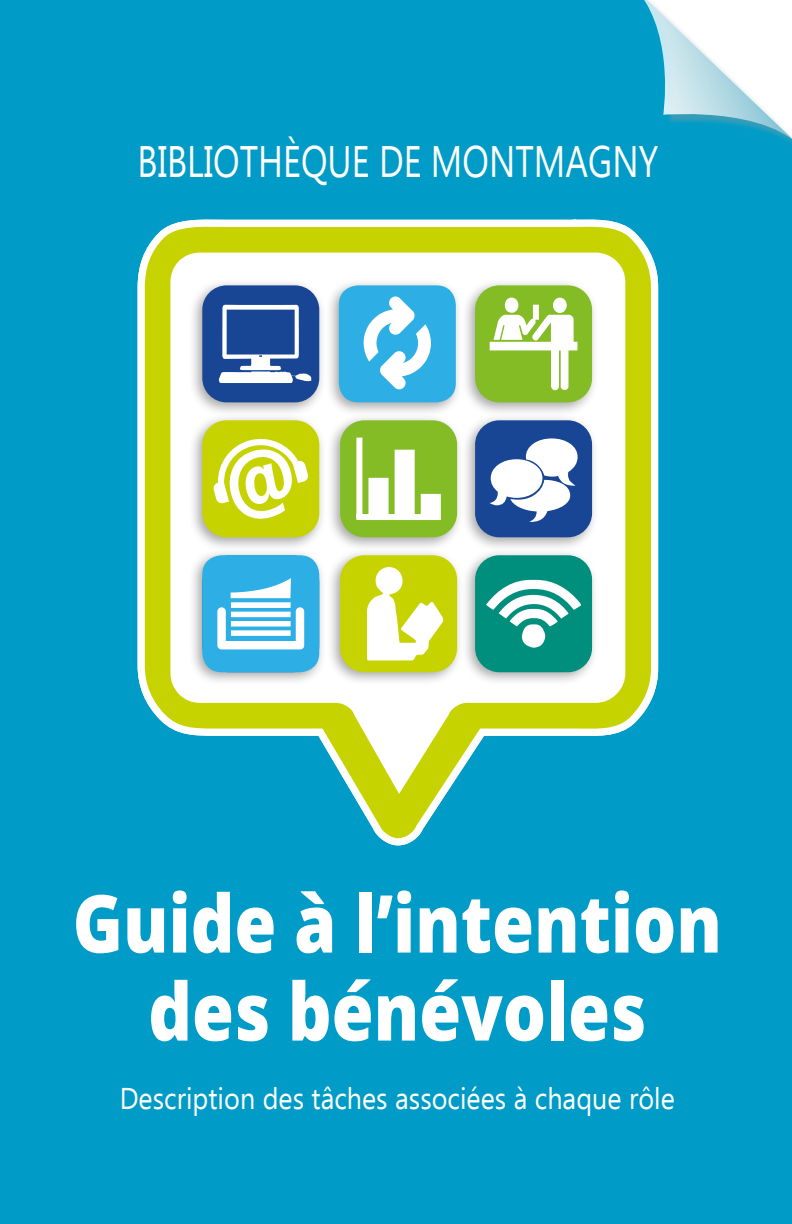
<style>
.page{position:relative;width:792px;height:1224px;background:#009cc7}
.page>*{position:absolute;margin:0;border:0;box-sizing:border-box;transform-origin:0 0}
.t1{font:800 80px/88px "Open Sans";color:#fff;text-align:center;scale:.85 1}
.t2{font:44px "Ebrima";color:#fff;scale:.8 1}
.t3{font:30px "Ebrima";color:#fff;scale:.9 1}
</style>
<div class="page">
<div style="left:617px;top:0;width:175px;height:178px;background:#009cc7"></div>
<svg style="left:614px;top:0;width:178px;height:168px"></svg>
<svg style="left:134px;top:211px;width:528px;height:639px"></svg>
<div style="left:461px;top:413px;width:139px;height:139px;background:#000;opacity:.35"></div>
<div style="left:475px;top:420px;width:117px;height:117px;background:#194694;border-radius:24px"></div>
<svg style="left:490px;top:438px;width:88px;height:84px"></svg>
<div style="left:188px;top:278px;width:139px;height:139px;background:#000;opacity:.35"></div>
<div style="left:202px;top:285px;width:117px;height:117px;background:#194694;border-radius:24px"></div>
<svg style="left:219px;top:305px;width:92px;height:78px"></svg>
<svg style="left:486px;top:580px;width:95px;height:68px"></svg>
<svg style="left:213px;top:438px;width:95px;height:82px"></svg>
<h2 class="t2" style="left:138px;top:129px;width:652px">BIBLIOTHÈQUE DE MONTMAGNY</h2>
<h1 class="t1" style="left:73px;top:875px;width:765px">Guide à l’intention des bénévoles</h1>
<p class="t3" style="left:120px;top:1076px;width:618px">Description des tâches associées à chaque rôle</p>
</div>
